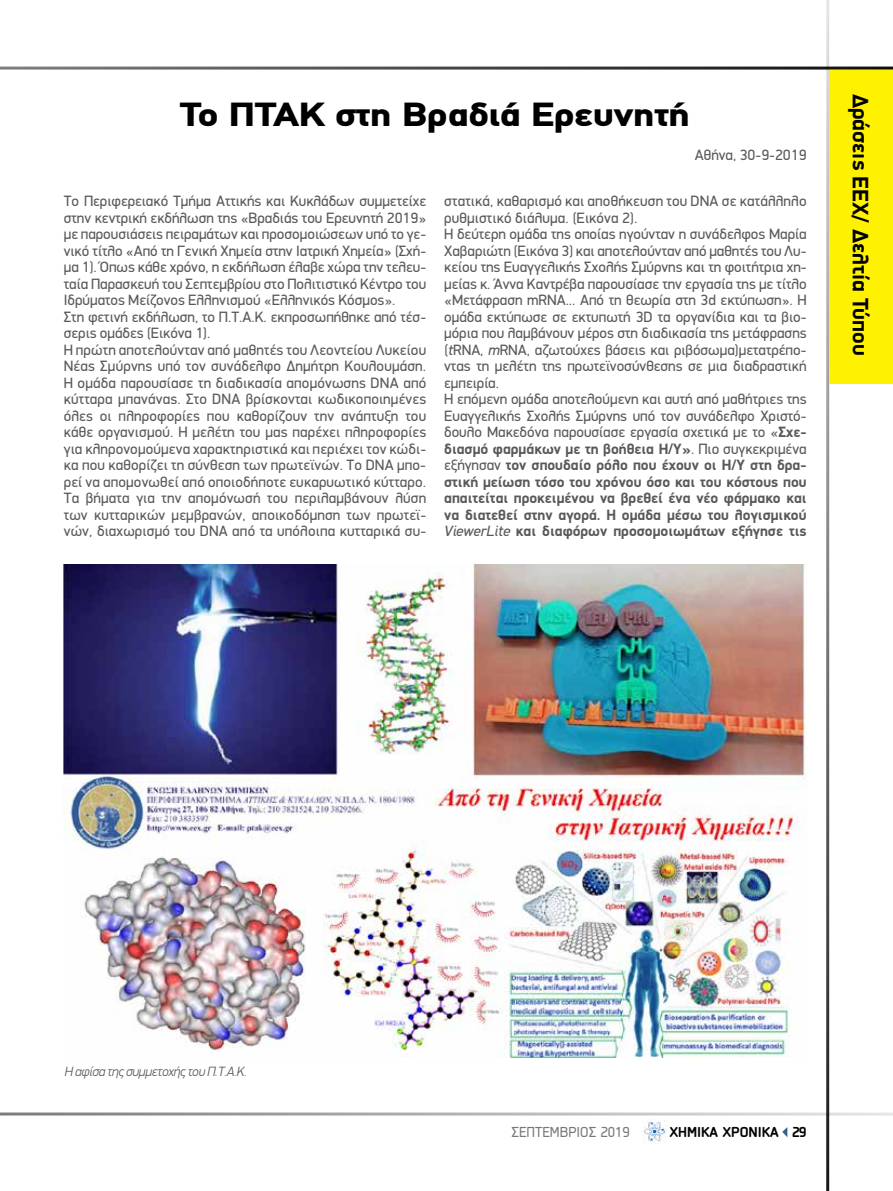
<style>
.page{position:relative;width:893px;height:1191px;background:#fff}
.page>*{position:absolute;margin:0;border:0;box-sizing:border-box;transform-origin:0 0}
.t1{font:900 33.6px "PF Din Text";letter-spacing:-.01em;color:#000;scale:1.25 1}
.t2{font:700 22.5px "PF Din Display Pro";color:#000}
.t3{font:15px/16.5px "PF Din Display";color:#58595b}
.t4{font:15px "PF Isotext Pro";color:#77787b}
.t5{font:700 15px "PF Isotext Pro";color:#000}
.t6{font:italic 300 13.5px "PF Din Display";letter-spacing:-.02em;color:#58595b}
.s1{font-style:italic}
.s2{font-weight:700}
</style>
<div class="page">
<svg style="left:782px;top:1127px;width:5px;height:10px"></svg>
<hr style="left:0;top:67px;width:893px;height:3px;background:#000">
<hr style="left:0;top:1112px;width:893px;height:3px;background:#000">
<hr style="left:826px;top:0;width:3px;height:1191px;background:#000">
<img style="left:642px;top:1119px;width:25px;height:24px">
<div style="left:829px;top:70px;width:64px;height:313px;background:#fff200"></div>
<img style="left:64px;top:564px;width:743px;height:493px">
<h1 class="t1" style="left:180px;top:94px;width:410px">Το ΠΤΑΚ στη Βραδιά Ερευνητή</h1>
<p class="t3" style="left:695px;top:146px;width:113px">Αθήνα, 30-9-2019</p>
<p class="t3" style="left:64px;top:193px;width:364px">Το Περιφερειακό Τμήμα Αττικής και Κυκλάδων συμμετείχε στην κεντρική εκδήλωση της «Βραδιάς του Ερευνητή 2019» με παρουσιάσεις πειραμάτων και προσομοιώσεων υπό το γε&shy;νικό τίτλο «Από τη Γενική Χημεία στην Ιατρική Χημεία» (Σχή&shy;μα 1). Όπως κάθε χρόνο, η εκδήλωση έλαβε χώρα την τελευ&shy;ταία Παρασκευή του Σεπτεμβρίου στο Πολιτιστικό Κέντρο του Ιδρύματος Μείζονος Ελληνισμού «Ελληνικός Κόσμος».<br>Στη φετινή εκδήλωση, το Π.Τ.Α.Κ. εκπροσωπήθηκε από τέσ&shy;σερις ομάδες (Εικόνα 1).<br>Η πρώτη αποτελούνταν από μαθητές του Λεοντείου Λυκείου Νέας Σμύρνης υπό τον συνάδελφο Δημήτρη Κουλουμάση.<br>Η ομάδα παρουσίασε τη διαδικασία απομόνωσης DNA από κύτταρα μπανάνας. Στο DNA βρίσκονται κωδικοποιημένες όλες οι πληροφορίες που καθορίζουν την ανάπτυξη του κάθε οργανισμού. Η μελέτη του μας παρέχει πληροφορίες για κληρονομούμενα χαρακτηριστικά και περιέχει τον κώδι&shy;κα που καθορίζει τη σύνθεση των πρωτεϊνών. Το DNA μπο&shy;ρεί να απομονωθεί από οποιοδήποτε ευκαρυωτικό κύτταρο.<br>Τα βήματα για την απομόνωσή του περιλαμβάνουν λύση των κυτταρικών μεμβρανών, αποικοδόμηση των πρωτεϊ&shy;νών, διαχωρισμό του DNA από τα υπόλοιπα κυτταρικά συ-</p>
<p class="t3" style="left:444px;top:193px;width:364px">στατικά, καθαρισμό και αποθήκευση του DNA σε κατάλληλο ρυθμιστικό διάλυμα. (Εικόνα 2).<br>Η δεύτερη ομάδα της οποίας ηγούνταν η συνάδελφος Μαρία Χαβαριώτη (Εικόνα 3) και αποτελούνταν από μαθητές του Λυ&shy;κείου της Ευαγγελικής Σχολής Σμύρνης και τη φοιτήτρια χη&shy;μείας κ. Άννα Καντρέβα παρουσίασε την εργασία της με τίτλο «Μετάφραση mRNΑ... Από τη θεωρία στη 3d εκτύπωση». Η ομάδα εκτύπωσε σε εκτυπωτή 3D τα οργανίδια και τα βιο&shy;μόρια που λαμβάνουν μέρος στη διαδικασία της μετάφρασης (<span class="s1">t</span>RNA, <span class="s1">m</span>RNA, αζωτούχες βάσεις και ριβόσωμα)μετατρέπο&shy;ντας τη μελέτη της πρωτεϊνοσύνθεσης σε μια διαδραστική εμπειρία.<br>Η επόμενη ομάδα αποτελούμενη και αυτή από μαθήτριες της Ευαγγελικής Σχολής Σμύρνης υπό τον συνάδελφο Χριστό&shy;δουλο Μακεδόνα παρουσίασε εργασία σχετικά με το «<span class="s2">Σχε&shy;διασμό φαρμάκων με τη βοήθεια Η/Υ»</span>. Πιο συγκεκριμένα εξήγησαν <span class="s2">τον σπουδαίο ρόλο που έχουν οι Η/Υ στη δρα&shy;στική μείωση τόσο του χρόνου όσο και του κόστους που απαιτείται προκειμένου να βρεθεί ένα νέο φάρμακο και να διατεθεί στην αγορά. Η ομάδα μέσω του λογισμικού </span><span class="s1">ViewerLite</span> <span class="s2">και διαφόρων προσομοιωμάτων εξήγησε τις</span></p>
<h2 class="t2" style="left:874px;top:94px;width:263px;rotate:90deg">Δράσεις ΕΕΧ/ Δελτία Τύπου</h2>
<p class="t6" style="left:65px;top:1062px;width:184px">Η αφίσα της συμμετοχής του Π.Τ.Α.Κ.</p>
<p class="t4" style="left:512px;top:1123px;width:120px">ΣΕΠΤΕΜΒΡΙΟΣ 2019</p>
<p class="t5" style="left:670px;top:1123px;width:138px">ΧΗΜΙΚΑ ΧΡΟΝΙΚΑ 29</p>
</div>
